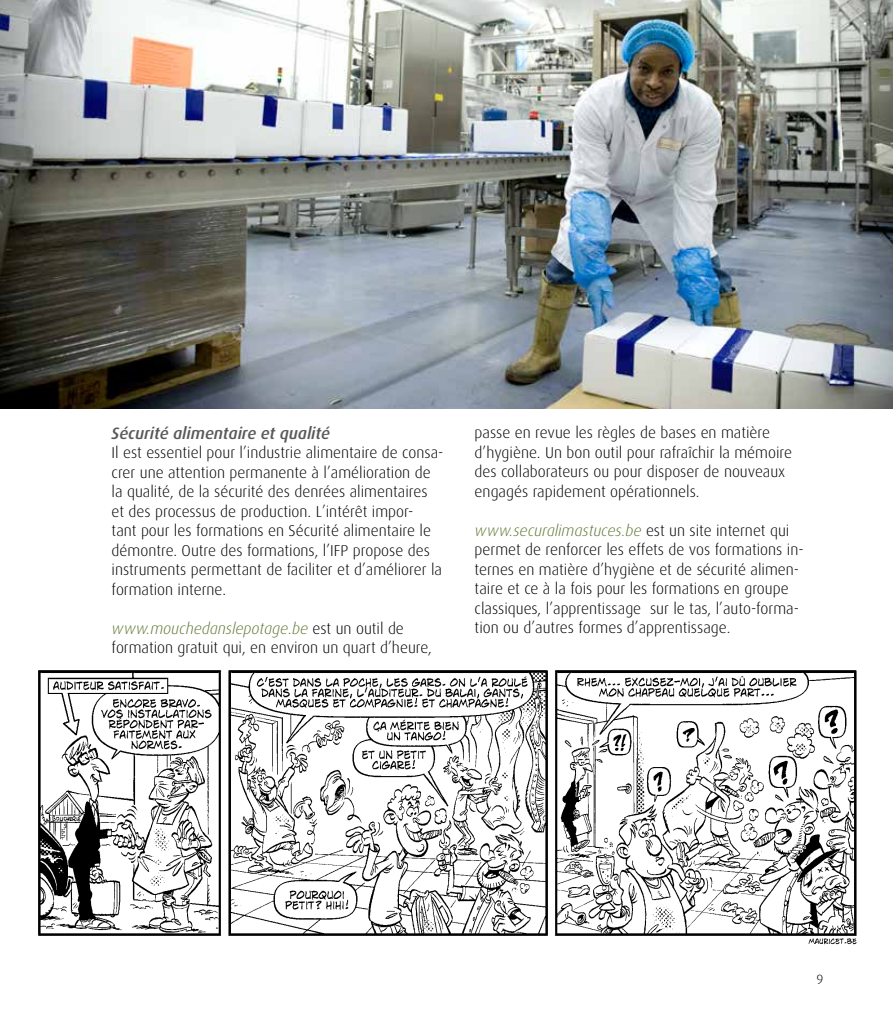
<style>
.page{position:relative;width:893px;height:1021px;background:#fff}
.page>*{position:absolute;margin:0;border:0;box-sizing:border-box;transform-origin:0 0}
.t1{font:italic 500 16.5px "Dax";color:#58595b}
.t2{font:300 15.75px/19.5px "Dax";color:#000}
.t3{font:300 13.5px "Dax";color:#000}
.s1{font-style:italic;color:#617835}
</style>
<div class="page">
<img style="left:0;top:0;width:893px;height:409px">
<img style="left:38px;top:670px;width:819px;height:275px">
<p class="t1" style="left:112px;top:424px;width:220px">Sécurité alimentaire et qualité</p>
<p class="t2" style="left:112px;top:443px;width:333px">Il est essentiel pour l’industrie alimentaire de consa&shy;crer une attention permanente à l’amélioration de la qualité, de la sécurité des denrées alimentaires et des processus de production. L’intérêt impor-<br>tant pour les formations en Sécurité alimentaire le démontre. Outre des formations, l’IFP propose des instruments permettant de faciliter et d’améliorer la formation interne.</p>
<p class="t2" style="left:112px;top:619px;width:322px"><span class="s1">www.mouchedanslepotage.be</span> est un outil de formation gratuit qui, en environ un quart d’heure,</p>
<p class="t2" style="left:475px;top:423px;width:319px">passe en revue les règles de bases en matière d’hygiène. Un bon outil pour rafraîchir la mémoire des collaborateurs ou pour disposer de nouveaux engagés rapidement opérationnels.</p>
<p class="t2" style="left:475px;top:521px;width:331px"><span class="s1">www.securalimastuces.be</span> est un site internet qui permet de renforcer les effets de vos formations in&shy;ternes en matière d’hygiène et de sécurité alimen&shy;taire et ce à la fois pour les formations en groupe classiques, l’apprentissage sur le tas, l’auto-forma&shy;tion ou d’autres formes d’apprentissage.</p>
<p class="t3" style="left:816px;top:971px;width:8px">9</p>
</div>
